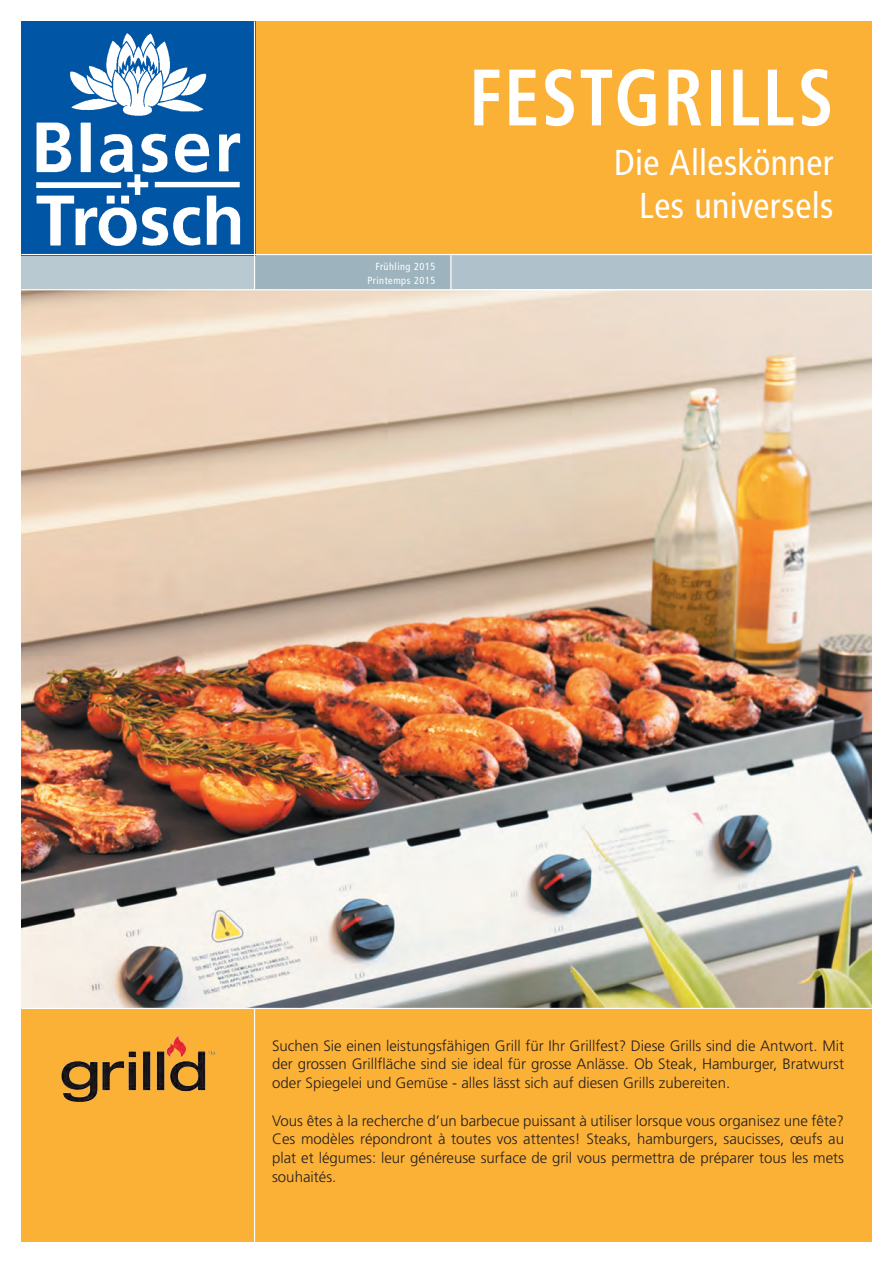
<style>
.page{position:relative;width:893px;height:1263px;background:#fff}
.page>*{position:absolute;margin:0;border:0;box-sizing:border-box;transform-origin:0 0}
.t1{font:700 condensed 79.8px "Frutiger";letter-spacing:.035em;color:#fff;scale:.89 1}
.t2{font:condensed 36px/43.2px "Frutiger";letter-spacing:.01em;color:#fff;text-align:right}
.t3{font:300 15px/18.8px "Frutiger";color:#231f20;text-align:justify}
.t4{font:condensed 10.35px/13.2px "Frutiger";letter-spacing:.05em;color:#fff;text-align:right}
</style>
<div class="page">
<div style="left:21px;top:1008px;width:851px;height:234px;background:#fbb036"></div>
<div style="left:451px;top:255px;width:421px;height:34px;background:#afc1cb"></div>
<div style="left:255px;top:21px;width:617px;height:234px;background:#fbb036"></div>
<img style="left:21px;top:290px;width:851px;height:718px">
<div style="left:21px;top:255px;width:234px;height:34px;background:#b8c9d2"></div>
<div style="left:255px;top:255px;width:195px;height:34px;background:#9db3be"></div>
<hr style="left:254px;top:1008px;width:1px;height:234px;background:#fff">
<img style="left:21px;top:21px;width:233px;height:233px">
<hr style="left:254px;top:21px;width:1px;height:268px;background:#fff">
<hr style="left:21px;top:254px;width:872px;height:1px;background:#fff">
<hr style="left:21px;top:1008px;width:851px;height:1px;background:#fff">
<img style="left:61px;top:1034px;width:154px;height:68px">
<p class="t4" style="left:367px;top:260px;width:70px">Frühling 2015<br>Printemps 2015</p>
<h1 class="t1" style="left:469px;top:50px;width:411px">FESTGRILLS</h1>
<h2 class="t2" style="left:614px;top:141px;width:221px">Die Alleskönner<br>Les universels</h2>
<p class="t3" style="left:272px;top:1036px;width:573px">Suchen Sie einen leistungsfähigen Grill für Ihr Grillfest? Diese Grills sind die Antwort. Mit der grossen Grillfläche sind sie ideal für grosse Anlässe. Ob Steak, Hamburger, Bratwurst oder Spiegelei und Gemüse - alles lässt sich auf diesen Grills zubereiten.</p>
<p class="t3" style="left:272px;top:1111px;width:573px">Vous êtes à la recherche d’un barbecue puissant à utiliser lorsque vous organisez une fête?<br>Ces modèles répondront à toutes vos attentes! Steaks, hamburgers, saucisses, œufs au plat et légumes: leur généreuse surface de gril vous permettra de préparer tous les mets souhaités.</p>
</div>
